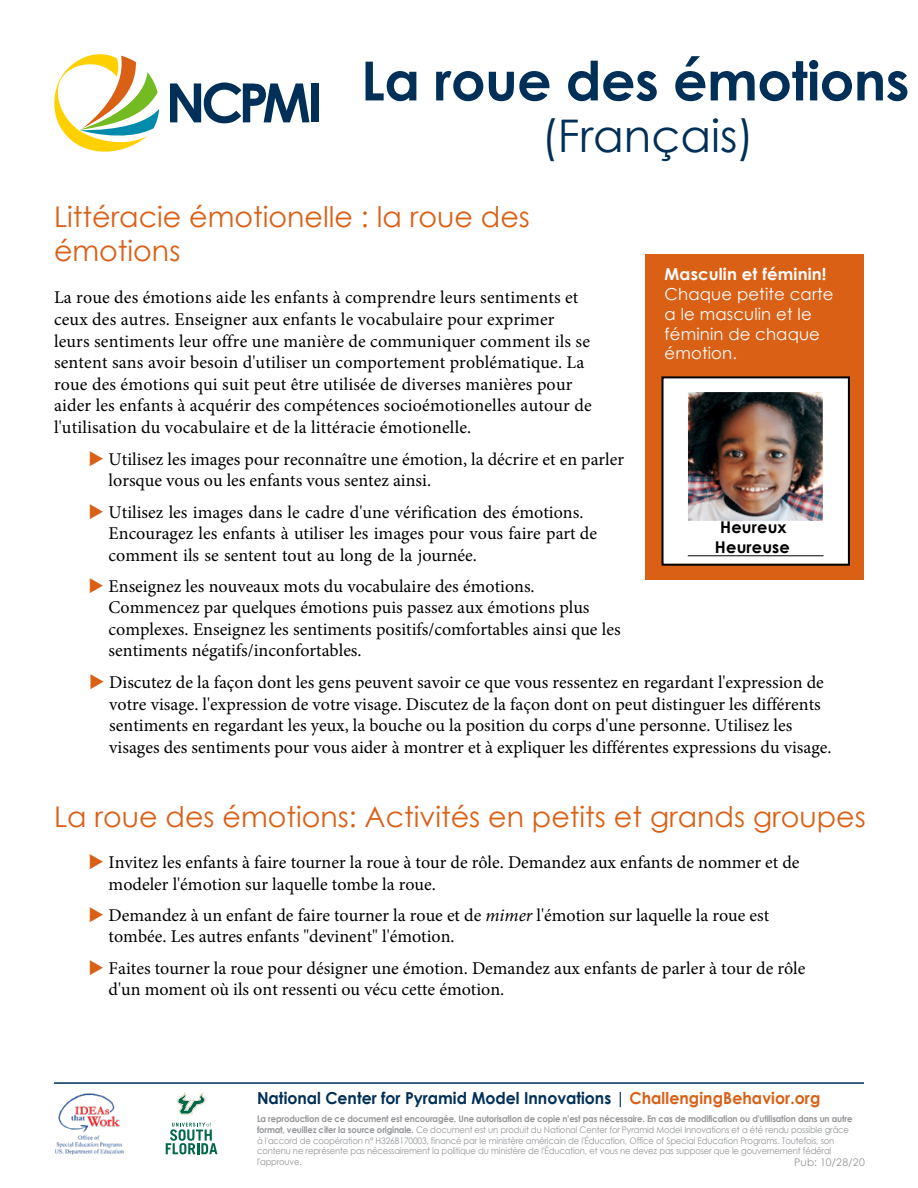
<style>
.page{position:relative;width:918px;height:1188px;background:#fff}
.page>*{position:absolute;margin:0;border:0;box-sizing:border-box;transform-origin:0 0}
.t1{font:700 54px "Century Gothic";letter-spacing:-.01em;color:#003057}
.t2{font:45px "Century Gothic";color:#003057}
.Heading_2{font:28.5px "Century Gothic";color:#da6016}
.Paragraph{font:28.5px/34.2px "Century Gothic";color:#da6016}
.Bullet_list_1{font:18px/21.6px "Minion Pro";color:#000}
.Paragraph-2{font:18px/21.6px "Minion Pro";letter-spacing:.01em;color:#000}
.t3{font:16.5px/19.8px "Century Gothic";letter-spacing:.01em;color:#fff}
.t4{font:700 16.5px "Century Gothic";color:#003057;scale:.95 1}
.t5{font:700 16.2px/19.5px "Century Gothic";letter-spacing:.01em;color:#000;text-align:center}
.t6{font:10.5px "Century Gothic";letter-spacing:.025em;color:#939598}
.t7{font:9px/10.8px "Century Gothic";letter-spacing:-.02em;color:#939598;scale:.94 1}
.s1{font-weight:700}
.s2{font-style:italic}
.s3{color:#da6016}
</style>
<div class="page">
<svg style="left:170px;top:83px;width:139px;height:40px"></svg>
<div style="left:311px;top:83px;width:7px;height:39px;background:#003057"></div>
<svg style="left:54px;top:54px;width:105px;height:98px"></svg>
<div style="left:645px;top:255px;width:218px;height:325px;background:#da6016"></div>
<div style="left:663px;top:377px;width:186px;height:188px;background:#fff"></div>
<hr style="left:688px;top:555px;width:135px;height:1px;background:#000">
<div style="left:661px;top:376px;width:189px;height:190px;border:2px solid #000"></div>
<img style="left:688px;top:392px;width:135px;height:129px">
<hr style="left:54px;top:1082px;width:810px;height:2px;background:#003057">
<img style="left:55px;top:1093px;width:69px;height:61px">
<svg style="left:177px;top:1092px;width:28px;height:23px"></svg>
<svg style="left:166px;top:1123px;width:51px;height:31px"></svg>
<h1 class="t1" style="left:361px;top:40px;width:550px">La roue des émotions</h1>
<h1 class="t2" style="left:541px;top:104px;width:214px">(Français)</h1>
<p class="Paragraph" style="left:54px;top:199px;width:477px">Littéracie émotionelle : la roue des émotions</p>
<p class="Paragraph-2" style="left:54px;top:287px;width:539px">La roue des émotions aide les enfants à comprendre leurs sentiments et ceux des autres. Enseigner aux enfants le vocabulaire pour exprimer leurs sentiments leur offre une manière de communiquer comment ils se sentent sans avoir besoin d'utiliser un comportement problématique. La roue des émotions qui suit peut être utilisée de diverses manières pour aider les enfants à acquérir des compétences socioémotionelles autour de l'utilisation du vocabulaire et de la littéracie émotionelle.</p>
<p class="Bullet_list_1" style="left:109px;top:449px;width:517px">Utilisez les images pour reconnaître une émotion, la décrire et en parler lorsque vous ou les enfants vous sentez ainsi.</p>
<p class="Bullet_list_1" style="left:109px;top:501px;width:490px">Utilisez les images dans le cadre d'une vérification des émotions.<br>Encouragez les enfants à utiliser les images pour vous faire part de comment ils se sentent tout au long de la journée.</p>
<p class="Bullet_list_1" style="left:109px;top:575px;width:514px">Enseignez les nouveaux mots du vocabulaire des émotions.<br>Commencez par quelques émotions puis passez aux émotions plus complexes. Enseignez les sentiments positifs/comfortables ainsi que les sentiments négatifs/inconfortables.</p>
<p class="Bullet_list_1" style="left:109px;top:672px;width:724px">Discutez de la façon dont les gens peuvent savoir ce que vous ressentez en regardant l'expression de votre visage. l'expression de votre visage. Discutez de la façon dont on peut distinguer les différents sentiments en regardant les yeux, la bouche ou la position du corps d'une personne. Utilisez les visages des sentiments pour vous aider à montrer et à expliquer les différentes expressions du visage.</p>
<p class="t3" style="left:665px;top:264px;width:170px"><span class="s1">Masculin et féminin!<br></span>Chaque petite carte a le masculin et le féminin de chaque émotion.</p>
<p class="t5" style="left:715px;top:517px;width:77px">Heureux<br>Heureuse</p>
<h2 class="Heading_2" style="left:54px;top:796px;width:813px">La roue des émotions: Activités en petits et grands groupes</h2>
<p class="Bullet_list_1" style="left:109px;top:852px;width:692px">Invitez les enfants à faire tourner la roue à tour de rôle. Demandez aux enfants de nommer et de modeler l'émotion sur laquelle tombe la roue.</p>
<p class="Bullet_list_1" style="left:109px;top:905px;width:662px">Demandez à un enfant de faire tourner la roue et de <span class="s2">mimer</span> l'émotion sur laquelle la roue est tombée. Les autres enfants "devinent" l'émotion.</p>
<p class="Bullet_list_1" style="left:109px;top:957px;width:698px">Faites tourner la roue pour désigner une émotion. Demandez aux enfants de parler à tour de rôle d'un moment où ils ont ressenti ou vécu cette émotion.</p>
<p class="t4" style="left:257px;top:1086px;width:595px">National Center for Pyramid Model Innovations | <span class="s3">ChallengingBehavior.org</span></p>
<p class="t7" style="left:257px;top:1113px;width:635px"><span class="s1">La reproduction de ce document est encouragée. Une autorisation de copie n'est pas nécessaire. En cas de modification ou d'utilisation dans un autre format, veuillez citer la source originale.</span> Ce document est un produit du National Center for Pyramid Model Innovations et a été rendu possible grâce à l'accord de coopération n° H326B170003, financé par le ministère américain de l'Éducation, Office of Special Education Programs. Toutefois, son contenu ne représente pas nécessairement la politique du ministère de l'Éducation, et vous ne devez pas supposer que le gouvernement fédéral l'approuve.</p>
<p class="t6" style="left:794px;top:1155px;width:72px">Pub: 10/28/20</p>
</div>
